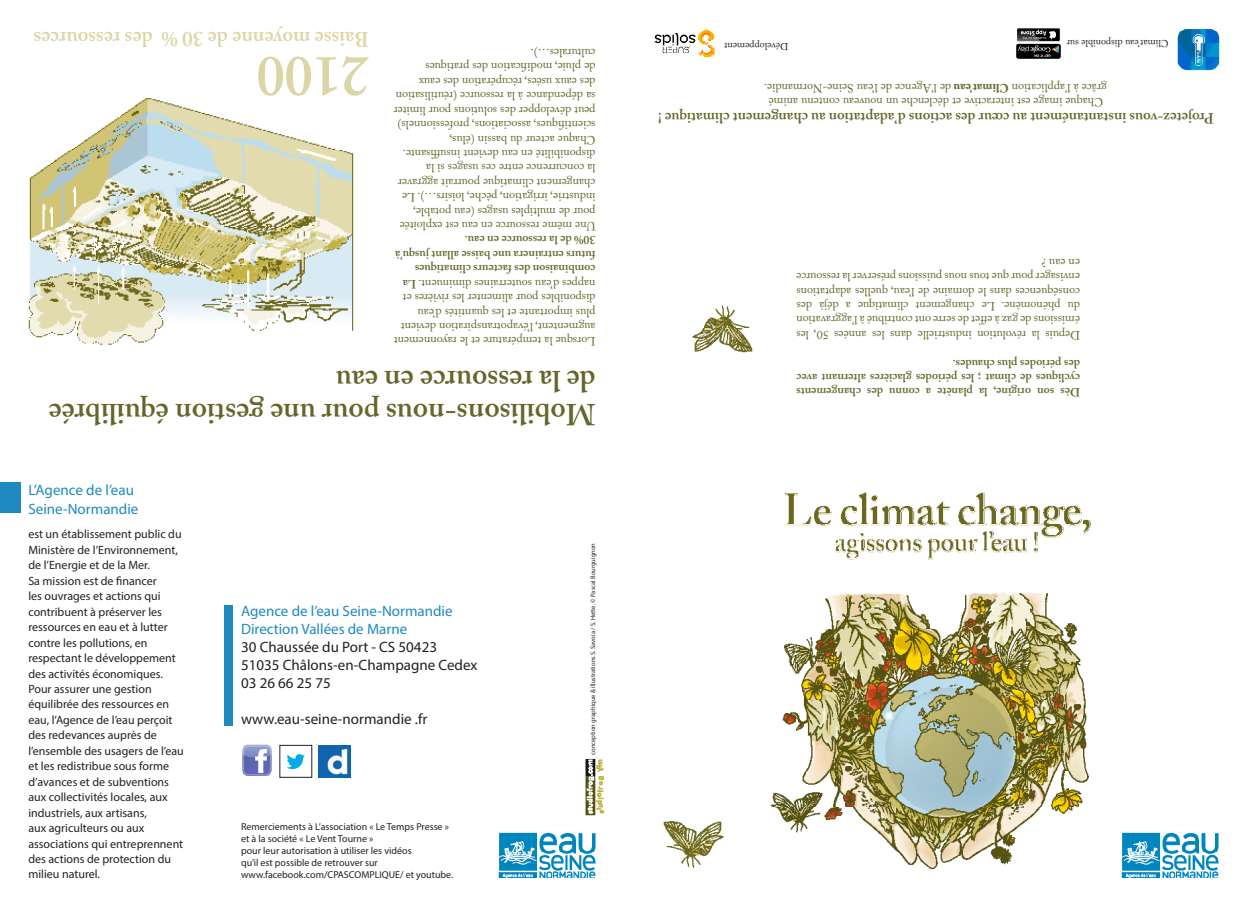
<style>
.page{position:relative;width:1248px;height:908px;background:#fff}
.page>*{position:absolute;margin:0;border:0;box-sizing:border-box;transform-origin:0 0}
.t1{font:600 56px "Adobe Caslon Pro";color:#dcd5a6}
.t2{font:600 30px "Adobe Caslon Pro";color:#65662a}
.t3{font:600 21px "Adobe Caslon Pro";color:#dcd5a6}
.t4{font:15px "Myriad Pro";color:#231f20}
.t5{font:15px "Myriad Pro";color:#1e89bf}
.t6{font:600 15px "Adobe Caslon Pro";color:#65662a}
.t7{font:12px/14.4px "Adobe Caslon Pro";color:#65662a}
.t8{font:12px/15.4px "Myriad Pro";color:#231f20}
.t9{font:600 12px/14.4px "Adobe Caslon Pro";color:#65662a;text-align:justify}
.t10{font:10px "Myriad Pro";color:#231f20}
.t11{font:10px "Adobe Caslon Pro";color:#231f20}
.t12{font:6.5px "Myriad Pro";color:#231f20}
.s1{font-weight:600}
.s2{font-weight:700}
</style>
<div class="page">
<img style="left:770px;top:592px;width:319px;height:277px">
<img style="left:784px;top:492px;width:307px;height:68px">
<img style="left:1121px;top:832px;width:98px;height:46px">
<img style="left:498px;top:832px;width:98px;height:46px">
<img style="left:28px;top:98px;width:326px;height:247px">
<img style="left:663px;top:821px;width:61px;height:47px">
<img style="left:585px;top:758px;width:19px;height:58px">
<div style="left:224px;top:604px;width:8px;height:121px;background:#1e89bf"></div>
<div style="left:0;top:482px;width:20px;height:30px;background:#1e89bf"></div>
<img style="left:1177px;top:29px;width:42px;height:41px">
<img style="left:1017px;top:28px;width:42px;height:13px">
<img style="left:1016px;top:44px;width:43px;height:15px">
<img style="left:692px;top:305px;width:61px;height:48px">
<img style="left:654px;top:29px;width:61px;height:29px">
<img style="left:242px;top:744px;width:30px;height:32px">
<img style="left:286px;top:754px;width:19px;height:16px">
<img style="left:318px;top:745px;width:32px;height:31px">
<p class="t3" style="left:369px;top:52px;width:336px;rotate:-180deg">Baisse moyenne de 30 % des ressources</p>
<p class="t1" style="left:369px;top:109px;width:113px;rotate:-180deg">2100</p>
<p class="t7" style="left:595px;top:60px;width:66px;rotate:-180deg">culturales…).</p>
<p class="t7" style="left:595px;top:147px;width:203px;rotate:-180deg">Chaque acteur du bassin (élus, scientifiques, associations, professionnels) peut développer des solutions pour limiter sa dépendance à la ressource (réutilisation des eaux usées, récupération des eaux<br>de pluie, modification des pratiques</p>
<p class="t7" style="left:595px;top:233px;width:199px;rotate:-180deg">Une même ressource en eau est exploitée pour de multiples usages (eau potable, industrie, irrigation, pêche, loisirs…). Le changement climatique pourrait aggraver la concurrence entre ces usages si la disponibilité en eau devient insuffisante.</p>
<p class="t7" style="left:595px;top:348px;width:203px;rotate:-180deg">Lorsque la température et le rayonnement augmentent, l’évapotranspiration devient plus importante et les quantités d’eau disponibles pour alimenter les rivières et nappes d’eau souterraines diminuent. <span class="s1">La combinaison des facteurs climatiques futurs entrainera une baisse allant jusqu’à 30% de la ressource en eau.</span></p>
<p class="t2" style="left:595px;top:398px;width:261px;rotate:-180deg">de la ressource en eau</p>
<p class="t2" style="left:595px;top:431px;width:548px;rotate:-180deg">Mobilisons-nous pour une gestion équilibrée</p>
<p class="t5" style="left:28px;top:480px;width:107px">L’Agence de l’eau</p>
<p class="t5" style="left:28px;top:499px;width:111px">Seine-Normandie</p>
<p class="t8" style="left:28px;top:526px;width:157px">est un établissement public du<br>Ministère de l’Environnement, de l’Energie et de la Mer.<br>Sa mission est de financer<br>les ouvrages et actions qui contribuent à préserver les ressources en eau et à lutter contre les pollutions, en respectant le développement des activités économiques.<br>Pour assurer une gestion équilibrée des ressources en eau, l’Agence de l’eau perçoit des redevances auprès de l’ensemble des usagers de l’eau et les redistribue sous forme d’avances et de subventions aux collectivités locales, aux industriels, aux artisans,<br>aux agriculteurs ou aux associations qui entreprennent des actions de protection du milieu naturel.</p>
<p class="t5" style="left:241px;top:601px;width:213px">Agence de l’eau Seine-Normandie</p>
<p class="t5" style="left:241px;top:619px;width:168px">Direction Vallées de Marne</p>
<p class="t4" style="left:241px;top:637px;width:197px">30 Chaussée du Port - CS 50423</p>
<p class="t4" style="left:241px;top:655px;width:238px">51035 Châlons-en-Champagne Cedex</p>
<p class="t4" style="left:241px;top:673px;width:91px">03 26 66 25 75</p>
<p class="t4" style="left:241px;top:709px;width:188px">www.eau-seine-normandie .fr</p>
<p class="t10" style="left:241px;top:820px;width:209px">Remerciements à L’association « Le Temps Presse »</p>
<p class="t10" style="left:241px;top:832px;width:134px">et à la société « Le Vent Tourne »</p>
<p class="t10" style="left:241px;top:844px;width:172px">pour leur autorisation à utiliser les vidéos</p>
<p class="t10" style="left:241px;top:856px;width:138px">qu’il est possible de retrouver sur</p>
<p class="t10" style="left:241px;top:868px;width:214px">www.facebook.com/CPASCOMPLIQUE/ et youtube.</p>
<p class="t12" style="left:589px;top:754px;width:213px;rotate:-90deg">conception graphique &amp; illustrations S. Savoia / S. Hette. © Pascal Bourguignon</p>
<p class="t11" style="left:788px;top:52px;width:65px;rotate:-180deg">Développement</p>
<p class="t11" style="left:1168px;top:49px;width:103px;rotate:-180deg">Climat’eau disponible sur</p>
<p class="t7" style="left:1106px;top:95px;width:344px;rotate:-180deg">grâce à l’application <span class="s2">Climat’eau</span> de l’Agence de l’eau Seine-Normandie.</p>
<p class="t7" style="left:1103px;top:109px;width:336px;rotate:-180deg">Chaque image est interactive et déclenche un nouveau contenu animé</p>
<p class="t6" style="left:1213px;top:126px;width:557px;rotate:-180deg">Projetez-vous instantanément au cœur des actions d’adaptation au changement climatique !</p>
<p class="t7" style="left:1079px;top:342px;width:285px;text-align:justify;rotate:-180deg">Depuis la révolution industrielle dans les années 50, les émissions de gaz à effet de serre ont contribué à l’aggravation du phénomène. Le changement climatique a déjà des conséquences dans le domaine de l’eau, quelles adaptations envisager pour que tous nous puissions préserver la ressource en eau ?</p>
<p class="t9" style="left:1079px;top:399px;width:285px;rotate:-180deg">Dès son origine, la planète a connu des changements cycliques de climat ; les périodes glacières alternant avec des périodes plus chaudes.</p>
</div>
